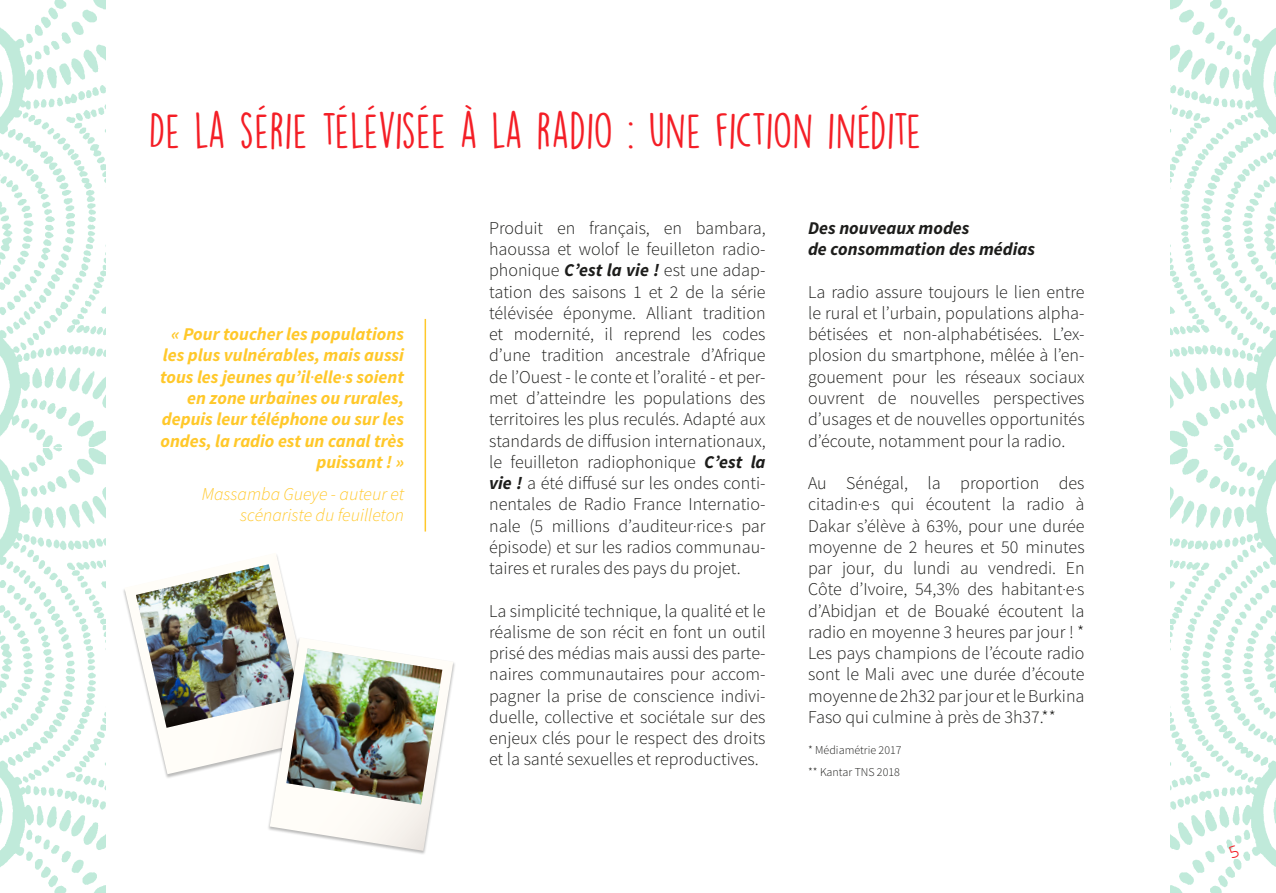
<style>
.page{position:relative;width:1276px;height:893px;background:#fff}
.page>*{position:absolute;margin:0;border:0;box-sizing:border-box;transform-origin:0 0}
._02-noms{font:45px "DK Lemon Yellow Sun";color:#f41e26}
._05-txt-2-col{font:300 18px/21.3px "Source Sans Pro";color:#1d1d1b;text-align:justify}
._10-Verbatim{font:italic 700 18px/21.3px "Source Sans Pro";color:#ffc82a;text-align:right}
._11-Verbatim-nom{font:italic 300 18px/21.3px "Source Sans Pro";color:#ffc82a;text-align:right}
._05-txt-2-col-2{font:italic 700 18px/21.3px "Source Sans Pro";color:#1d1d1b}
._05-txt-2-col-3{font:300 12px "Source Sans Pro";color:#1d1d1b}
.s1{font-weight:700;font-style:italic}
</style>
<div class="page">
<img style="left:0;top:0;width:1276px;height:893px">
<div style="left:106px;top:0;width:1063px;height:893px;background:#fff"></div>
<hr style="left:424px;top:319px;width:2px;height:212px;background:#ffc82a">
<img style="left:124px;top:555px;width:329px;height:296px">
<img style="left:286px;top:648px;width:156px;height:156px">
<svg style="left:1228px;top:845px;width:11px;height:14px"></svg>
<p class="_02-noms" style="left:149px;top:103px;width:774px">DE LA SÉRIE TÉLÉVISÉE À LA RADIO : UNE FICTION INÉDITE</p>
<p class="_10-Verbatim" style="left:160px;top:323px;width:245px">« Pour toucher les populations les plus vulnérables, mais aussi tous les jeunes qu’il.elle.s soient en zone urbaines ou rurales, depuis leur téléphone ou sur les ondes, la radio est un canal très puissant ! »</p>
<p class="_11-Verbatim-nom" style="left:202px;top:483px;width:204px">Massamba Gueye - auteur et scénariste du feuilleton</p>
<p class="_05-txt-2-col" style="left:489px;top:217px;width:278px">Produit en français, en bambara, haoussa et wolof le feuilleton radio&shy;phonique <span class="s1">C’est la vie !</span> est une adap&shy;tation des saisons 1 et 2 de la série télévisée éponyme. Alliant tradition et modernité, il reprend les codes d’une tradition ancestrale d’Afrique de l’Ouest - le conte et l’oralité - et per&shy;met d’atteindre les populations des territoires les plus reculés. Adapté aux standards de diffusion internationaux, le feuilleton radiophonique <span class="s1">C’est la vie !</span> a été diffusé sur les ondes conti&shy;nentales de Radio France Internatio&shy;nale (5 millions d’auditeur.rice.s par épisode) et sur les radios communau&shy;taires et rurales des pays du projet.</p>
<p class="_05-txt-2-col" style="left:489px;top:600px;width:278px">La simplicité technique, la qualité et le réalisme de son récit en font un outil prisé des médias mais aussi des parte&shy;naires communautaires pour accom&shy;pagner la prise de conscience indivi&shy;duelle, collective et sociétale sur des enjeux clés pour le respect des droits et la santé sexuelles et reproductives.</p>
<p class="_05-txt-2-col-2" style="left:808px;top:217px;width:228px">Des nouveaux modes<br>de consommation des médias</p>
<p class="_05-txt-2-col" style="left:808px;top:281px;width:278px">La radio assure toujours le lien entre le rural et l’urbain, populations alpha&shy;bétisées et non-alphabétisées. L’ex&shy;plosion du smartphone, mêlée à l’en&shy;gouement pour les réseaux sociaux ouvrent de nouvelles perspectives d’usages et de nouvelles opportunités d’écoute, notamment pour la radio.</p>
<p class="_05-txt-2-col" style="left:808px;top:472px;width:278px">Au Sénégal, la proportion des citadin.e.s qui écoutent la radio à Dakar s’élève à 63%, pour une durée moyenne de 2 heures et 50 minutes par jour, du lundi au vendredi. En Côte d’Ivoire, 54,3% des habitant.e.s d’Abidjan et de Bouaké écoutent la radio en moyenne 3 heures par jour ! *</p>
<p class="_05-txt-2-col" style="left:808px;top:643px;width:278px">Les pays champions de l’écoute radio sont le Mali avec une durée d’écoute moyenne de 2h32 par jour et le Burkina Faso qui culmine à près de 3h37.**</p>
<p class="_05-txt-2-col-3" style="left:808px;top:743px;width:95px">* Médiamétrie 2017</p>
<p class="_05-txt-2-col-3" style="left:808px;top:765px;width:93px">** Kantar TNS 2018</p>
</div>
